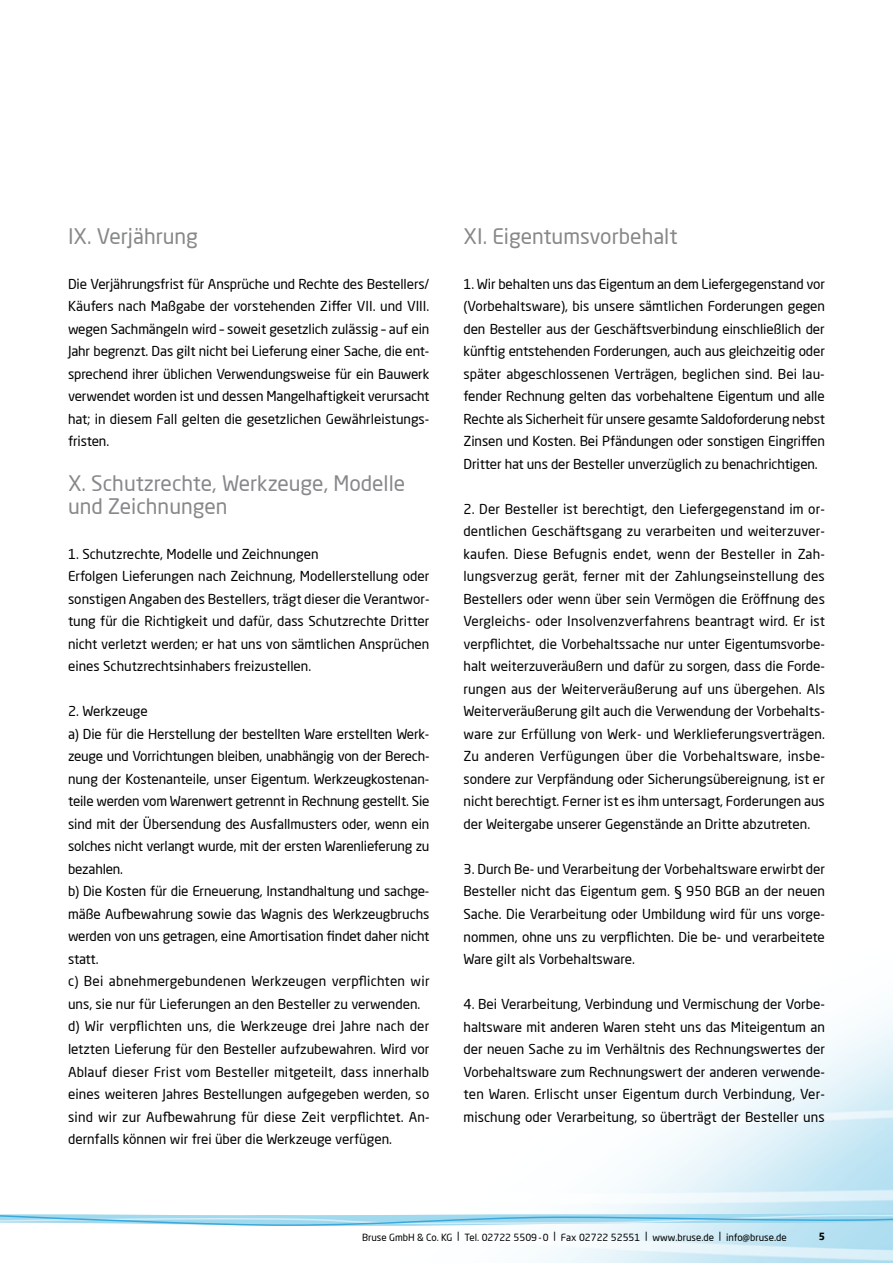
<style>
.page{position:relative;width:893px;height:1263px;background:#fff}
.page>*{position:absolute;margin:0;border:0;box-sizing:border-box;transform-origin:0 0}
.t1{font:21px/22.5px "Neo Sans Pro";color:#87888a}
.t2{font:13.5px/22.5px "Neo Sans Pro";color:#000;text-align:justify}
.t3{font:9.75px "Neo Sans Pro";color:#000}
.t4{font:700 9.75px "Neo Sans Pro";color:#000}
</style>
<div class="page">
<svg style="left:0;top:1207px;width:893px;height:31px"></svg>
<h1 class="t1" style="left:68px;top:225px;width:132px">IX. Verjährung</h1>
<p class="t2" style="left:68px;top:272px;width:363px">Die Verjährungsfrist für Ansprüche und Rechte des Bestellers/ Käufers nach Maßgabe der vorstehenden Ziffer VII. und VIII. wegen Sachmängeln wird – soweit gesetzlich zulässig – auf ein Jahr begrenzt. Das gilt nicht bei Lieferung einer Sache, die ent&shy;sprechend ihrer üblichen Verwendungsweise für ein Bauwerk verwendet worden ist und dessen Mangelhaftigkeit verursacht hat; in diesem Fall gelten die gesetzlichen Gewährleistungs&shy;fristen.</p>
<h1 class="t1" style="left:68px;top:472px;width:339px">X. Schutzrechte, Werkzeuge, Modelle und Zeichnungen</h1>
<p class="t2" style="left:68px;top:542px;width:363px;text-align:left">1. Schutzrechte, Modelle und Zeichnungen<br>Erfolgen Lieferungen nach Zeichnung, Modellerstellung oder sonstigen Angaben des Bestellers, trägt dieser die Verantwor&shy;tung für die Richtigkeit und dafür, dass Schutzrechte Dritter nicht verletzt werden; er hat uns von sämtlichen Ansprüchen eines Schutzrechtsinhabers freizustellen.</p>
<p class="t2" style="left:68px;top:700px;width:363px;text-align:left">2. Werkzeuge<br>a) Die für die Herstellung der bestellten Ware erstellten Werk&shy;zeuge und Vorrichtungen bleiben, unabhängig von der Berech&shy;nung der Kostenanteile, unser Eigentum. Werkzeugkostenan&shy;teile werden vom Warenwert getrennt in Rechnung gestellt. Sie sind mit der Übersendung des Ausfallmusters oder, wenn ein solches nicht verlangt wurde, mit der ersten Warenlieferung zu bezahlen.<br>b) Die Kosten für die Erneuerung, Instandhaltung und sachge&shy;mäße Aufbewahrung sowie das Wagnis des Werkzeugbruchs werden von uns getragen, eine Amortisation findet daher nicht statt.<br>c) Bei abnehmergebundenen Werkzeugen verpflichten wir uns, sie nur für Lieferungen an den Besteller zu verwenden. d) Wir verpflichten uns, die Werkzeuge drei Jahre nach der letzten Lieferung für den Besteller aufzubewahren. Wird vor Ablauf dieser Frist vom Besteller mitgeteilt, dass innerhalb eines weiteren Jahres Bestellungen aufgegeben werden, so sind wir zur Aufbewahrung für diese Zeit verpflichtet. An&shy;dernfalls können wir frei über die Werkzeuge verfügen.</p>
<h1 class="t1" style="left:463px;top:225px;width:215px">XI. Eigentumsvorbehalt</h1>
<p class="t2" style="left:463px;top:272px;width:363px">1. Wir behalten uns das Eigentum an dem Liefergegenstand vor (Vorbehaltsware), bis unsere sämtlichen Forderungen gegen den Besteller aus der Geschäftsverbindung einschließlich der künftig entstehenden Forderungen, auch aus gleichzeitig oder später abgeschlossenen Verträgen, beglichen sind. Bei lau&shy;fender Rechnung gelten das vorbehaltene Eigentum und alle Rechte als Sicherheit für unsere gesamte Saldoforderung nebst Zinsen und Kosten. Bei Pfändungen oder sonstigen Eingriffen Dritter hat uns der Besteller unverzüglich zu benachrichtigen.</p>
<p class="t2" style="left:463px;top:497px;width:363px">2. Der Besteller ist berechtigt, den Liefergegenstand im or&shy;dentlichen Geschäftsgang zu verarbeiten und weiterzuver&shy;kaufen. Diese Befugnis endet, wenn der Besteller in Zah&shy;lungsverzug gerät, ferner mit der Zahlungseinstellung des Bestellers oder wenn über sein Vermögen die Eröffnung des Vergleichs- oder Insolvenzverfahrens beantragt wird. Er ist verpflichtet, die Vorbehaltssache nur unter Eigentumsvorbe&shy;halt weiterzuveräußern und dafür zu sorgen, dass die Forde&shy;rungen aus der Weiterveräußerung auf uns übergehen. Als Weiterveräußerung gilt auch die Verwendung der Vorbehalts&shy;ware zur Erfüllung von Werk- und Werklieferungsverträgen.<br>Zu anderen Verfügungen über die Vorbehaltsware, insbe&shy;sondere zur Verpfändung oder Sicherungsübereignung, ist er nicht berechtigt. Ferner ist es ihm untersagt, Forderungen aus der Weitergabe unserer Gegenstände an Dritte abzutreten.</p>
<p class="t2" style="left:463px;top:857px;width:363px">3. Durch Be- und Verarbeitung der Vorbehaltsware erwirbt der Besteller nicht das Eigentum gem. § 950 BGB an der neuen Sache. Die Verarbeitung oder Umbildung wird für uns vorge&shy;nommen, ohne uns zu verpflichten. Die be- und verarbeitete Ware gilt als Vorbehaltsware.</p>
<p class="t2" style="left:463px;top:992px;width:363px">4. Bei Verarbeitung, Verbindung und Vermischung der Vorbe&shy;haltsware mit anderen Waren steht uns das Miteigentum an der neuen Sache zu im Verhältnis des Rechnungswertes der Vorbehaltsware zum Rechnungswert der anderen verwende&shy;ten Waren. Erlischt unser Eigentum durch Verbindung, Ver&shy;mischung oder Verarbeitung, so überträgt der Besteller uns</p>
<p class="t3" style="left:362px;top:1231px;width:426px">Bruse GmbH &amp; Co. KG | Tel. 02722 5509-0 | Fax 02722 52551 | www.bruse.de | info@bruse.de</p>
<p class="t4" style="left:819px;top:1230px;width:8px">5</p>
</div>
